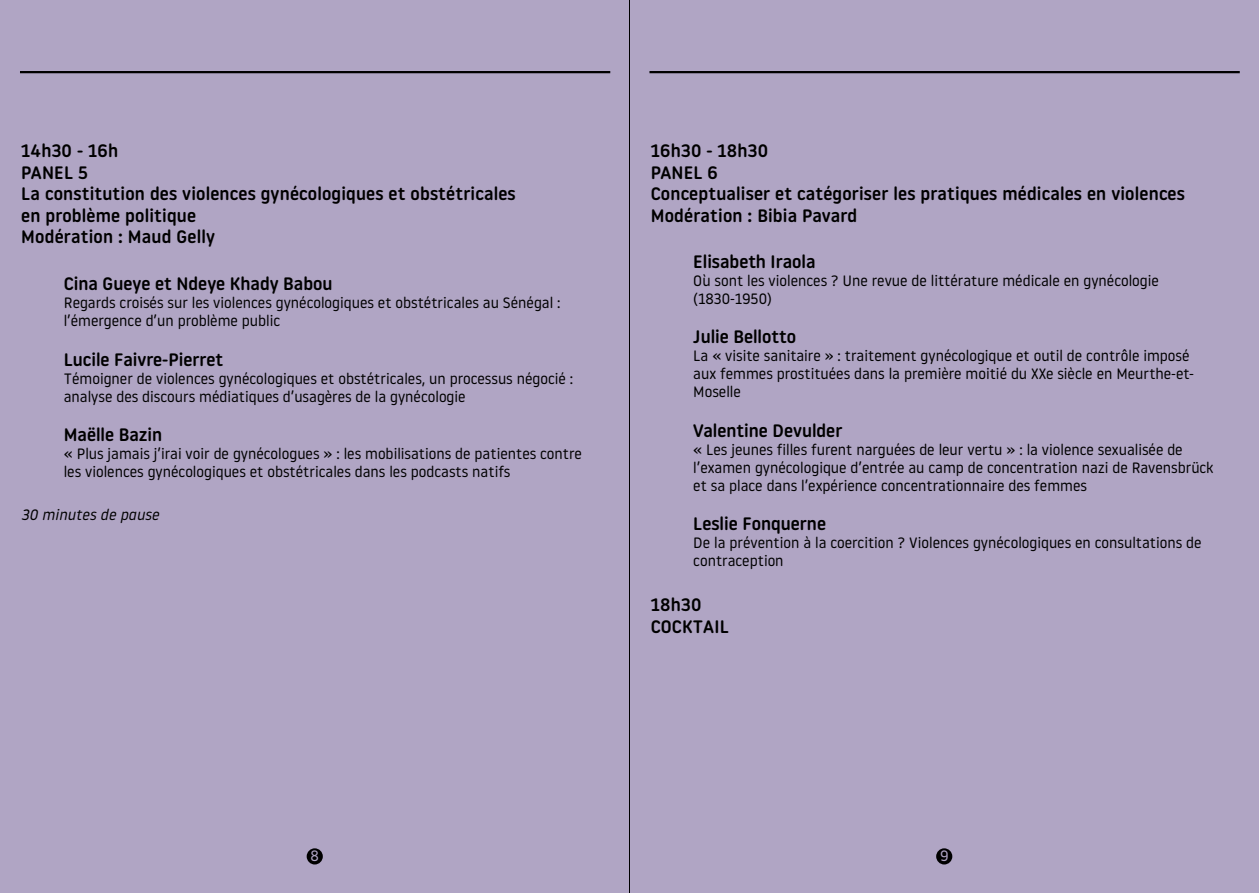
<style>
.page{position:relative;width:1259px;height:893px;background:#b0a5c4}
.page>*{position:absolute;margin:0;border:0;box-sizing:border-box;transform-origin:0 0}
.t1{font:500 18px/21.6px "Noway Round";letter-spacing:.01em;color:#000}
.t2{font:15px/18px "Noway Round";color:#000}
.t3{font:italic 15px "Noway Round";letter-spacing:.01em;color:#000}
.t4{font:15px "Noway Round";color:#b0a5c4}
</style>
<div class="page">
<hr style="left:629px;top:0;width:1px;height:893px;background:#000">
<hr style="left:20px;top:71px;width:590px;height:2px;background:#000">
<hr style="left:649px;top:71px;width:590px;height:2px;background:#000">
<div style="left:307px;top:848px;width:16px;height:16px;background:#000;border-radius:50%"></div>
<div style="left:936px;top:848px;width:16px;height:16px;background:#000;border-radius:50%"></div>
<p class="t1" style="left:21px;top:139px;width:496px">14h30 - 16h<br>PANEL 5<br>La constitution des violences gynécologiques et obstétricales en problème politique<br>Modération : Maud Gelly</p>
<p class="t1" style="left:64px;top:272px;width:270px">Cina Gueye et Ndeye Khady Babou</p>
<p class="t2" style="left:64px;top:293px;width:498px">Regards croisés sur les violences gynécologiques et obstétricales au Sénégal : l’émergence d’un problème public</p>
<p class="t1" style="left:64px;top:348px;width:161px">Lucile Faivre-Pierret</p>
<p class="t2" style="left:64px;top:368px;width:511px">Témoigner de violences gynécologiques et obstétricales, un processus négocié : analyse des discours médiatiques d’usagères de la gynécologie</p>
<p class="t1" style="left:64px;top:424px;width:100px">Maëlle Bazin</p>
<p class="t2" style="left:64px;top:444px;width:520px">« Plus jamais j’irai voir de gynécologues » : les mobilisations de patientes contre les violences gynécologiques et obstétricales dans les podcasts natifs</p>
<p class="t3" style="left:21px;top:505px;width:139px">30 minutes de pause</p>
<p class="t1" style="left:651px;top:139px;width:536px">16h30 - 18h30<br>PANEL 6<br>Conceptualiser et catégoriser les pratiques médicales en violences<br>Modération : Bibia Pavard</p>
<p class="t1" style="left:693px;top:250px;width:124px">Elisabeth Iraola</p>
<p class="t2" style="left:693px;top:271px;width:467px">Où sont les violences ? Une revue de littérature médicale en gynécologie (1830-1950)</p>
<p class="t1" style="left:693px;top:326px;width:104px">Julie Bellotto</p>
<p class="t2" style="left:693px;top:346px;width:502px">La « visite sanitaire » : traitement gynécologique et outil de contrôle imposé aux femmes prostituées dans la première moitié du XXe siècle en Meurthe-et-<br>Moselle</p>
<p class="t1" style="left:693px;top:419px;width:151px">Valentine Devulder</p>
<p class="t2" style="left:693px;top:440px;width:522px">« Les jeunes filles furent narguées de leur vertu » : la violence sexualisée de l’examen gynécologique d’entrée au camp de concentration nazi de Ravensbrück et sa place dans l’expérience concentrationnaire des femmes</p>
<p class="t1" style="left:693px;top:513px;width:134px">Leslie Fonquerne</p>
<p class="t2" style="left:693px;top:533px;width:510px">De la prévention à la coercition ? Violences gynécologiques en consultations de contraception</p>
<p class="t1" style="left:651px;top:593px;width:80px">18h30<br>COCKTAIL</p>
<p class="t4" style="left:310px;top:845px;width:10px">8</p>
<p class="t4" style="left:940px;top:845px;width:10px">9</p>
</div>
